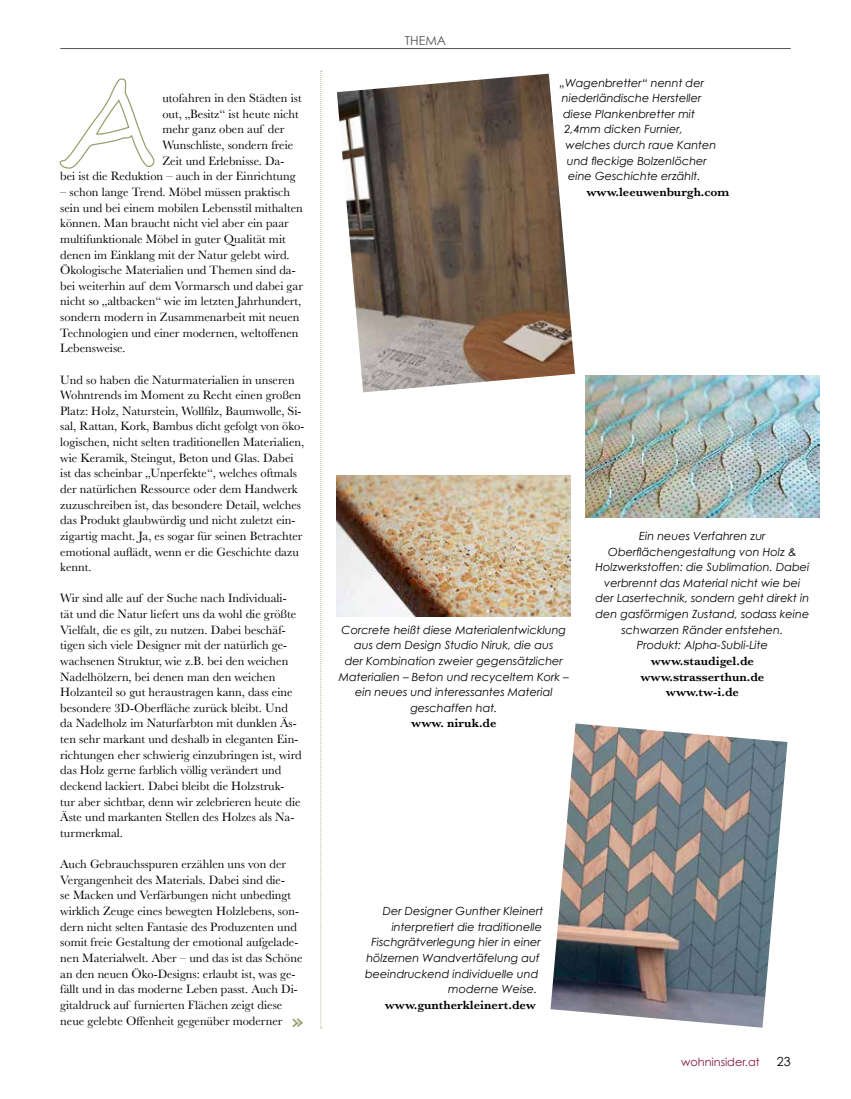
<style>
.page{position:relative;width:851px;height:1099px;background:#fff}
.page>*{position:absolute;margin:0;border:0;box-sizing:border-box;transform-origin:0 0}
.t1{font:20px "Comic Sans MS";color:#9b9e6e}
.t2{font:12.5px/15.6px "Baskerville";color:#000}
.t3{font:600 12.5px/15.6px "Baskerville";color:#000;text-align:center}
.t4{font:12.5px "Century Gothic";color:#565656}
.t5{font:12.5px "Century Gothic";color:#000}
.t6{font:italic 11.25px/15.6px "Century Gothic";color:#000;text-align:center}
.t7{font:11.25px "Century Gothic";color:#881837}
</style>
<div class="page">
<hr style="left:60px;top:48px;width:730px;height:1px;background:#565656">
<svg style="left:59px;top:78px;width:96px;height:91px"></svg>
<img style="left:550px;top:723px;width:237px;height:304px">
<img style="left:337px;top:74px;width:238px;height:318px">
<img style="left:337px;top:475px;width:233px;height:142px">
<svg style="left:320px;top:71px;width:2px;height:957px"></svg>
<img style="left:585px;top:376px;width:234px;height:141px">
<p class="t2" style="left:162px;top:90px;width:141px">utofahren in den Städten ist</p>
<p class="t2" style="left:162px;top:106px;width:138px">out, „Besitz“ ist heute nicht</p>
<p class="t2" style="left:162px;top:122px;width:123px">mehr ganz oben auf der</p>
<p class="t2" style="left:162px;top:137px;width:132px">Wunschliste, sondern freie</p>
<p class="t2" style="left:162px;top:153px;width:123px">Zeit und Erlebnisse. Da-</p>
<p class="t2" style="left:60px;top:169px;width:237px">bei ist die Reduktion – auch in der Einrichtung</p>
<p class="t2" style="left:60px;top:184px;width:244px">– schon lange Trend. Möbel müssen praktisch sein und bei einem mobilen Lebensstil mithalten können. Man braucht nicht viel aber ein paar multifunktionale Möbel in guter Qualität mit denen im Einklang mit der Natur gelebt wird.<br>Ökologische Materialien und Themen sind da&shy;bei weiterhin auf dem Vormarsch und dabei gar nicht so „altbacken“ wie im letzten Jahrhundert, sondern modern in Zusammenarbeit mit neuen Technologien und einer modernen, weltoffenen Lebensweise.</p>
<p class="t2" style="left:60px;top:372px;width:246px">Und so haben die Naturmaterialien in unseren Wohntrends im Moment zu Recht einen großen Platz: Holz, Naturstein, Wollfilz, Baumwolle, Si&shy;sal, Rattan, Kork, Bambus dicht gefolgt von öko&shy;logischen, nicht selten traditionellen Materialien, wie Keramik, Steingut, Beton und Glas. Dabei ist das scheinbar „Unperfekte“, welches oftmals der natürlichen Ressource oder dem Handwerk zuzuschreiben ist, das besondere Detail, welches das Produkt glaubwürdig und nicht zuletzt ein&shy;zigartig macht. Ja, es sogar für seinen Betrachter emotional auflädt, wenn er die Geschichte dazu kennt.</p>
<p class="t2" style="left:60px;top:590px;width:243px">Wir sind alle auf der Suche nach Individuali&shy;tät und die Natur liefert uns da wohl die größte Vielfalt, die es gilt, zu nutzen. Dabei beschäf&shy;tigen sich viele Designer mit der natürlich ge&shy;wachsenen Struktur, wie z.B. bei den weichen Nadelhölzern, bei denen man den weichen Holzanteil so gut heraustragen kann, dass eine besondere 3D-Oberfläche zurück bleibt. Und da Nadelholz im Naturfarbton mit dunklen Äs&shy;ten sehr markant und deshalb in eleganten Ein&shy;richtungen eher schwierig einzubringen ist, wird das Holz gerne farblich völlig verändert und deckend lackiert. Dabei bleibt die Holzstruk&shy;tur aber sichtbar, denn wir zelebrieren heute die Äste und markanten Stellen des Holzes als Na&shy;turmerkmal.</p>
<p class="t2" style="left:60px;top:856px;width:244px">Auch Gebrauchsspuren erzählen uns von der Vergangenheit des Materials. Dabei sind die-<br>se Macken und Verfärbungen nicht unbedingt wirklich Zeuge eines bewegten Holzlebens, son&shy;dern nicht selten Fantasie des Produzenten und somit freie Gestaltung der emotional aufgelade&shy;nen Materialwelt. Aber – und das ist das Schöne an den neuen Öko-Designs: erlaubt ist, was ge&shy;fällt und in das moderne Leben passt. Auch Di&shy;gitaldruck auf furnierten Flächen zeigt diese neue gelebte Offenheit gegenüber moderner</p>
<h1 class="t1" style="left:292px;top:1006px;width:13px">»</h1>
<p class="t4" style="left:405px;top:33px;width:43px">THEMA</p>
<p class="t6" style="left:559px;top:74px;width:146px">„Wagenbretter“ nennt der</p>
<p class="t6" style="left:562px;top:90px;width:141px">niederländische Hersteller</p>
<p class="t6" style="left:563px;top:106px;width:133px">diese Plankenbretter mit</p>
<p class="t6" style="left:564px;top:121px;width:120px">2,4mm dicken Furnier,</p>
<p class="t6" style="left:565px;top:137px;width:152px">welches durch raue Kanten</p>
<p class="t6" style="left:566px;top:153px;width:141px">und fleckige Bolzenlöcher</p>
<p class="t6" style="left:568px;top:168px;width:134px">eine Geschichte erzählt.</p>
<p class="t3" style="left:586px;top:184px;width:145px">www.leeuwenburgh.com</p>
<p class="t6" style="left:339px;top:621px;width:231px">Corcrete heißt diese Materialentwicklung aus dem Design Studio Niruk, die aus<br>der Kombination zweier gegensätzlicher Materialien – Beton und recyceltem Kork – ein neues und interessantes Material geschaffen hat.</p>
<p class="t3" style="left:411px;top:715px;width:87px">www. niruk.de</p>
<p class="t6" style="left:595px;top:528px;width:215px">Ein neues Verfahren zur Oberflächengestaltung von Holz &amp; Holzwerkstoffen: die Sublimation. Dabei verbrennt das Material nicht wie bei der Lasertechnik, sondern geht direkt in den gasförmigen Zustand, sodass keine schwarzen Ränder entstehen.<br>Produkt: Alpha-Subli-Lite</p>
<p class="t3" style="left:640px;top:653px;width:125px">www.staudigel.de www.strasserthun.de www.tw-i.de</p>
<p class="t6" style="left:382px;top:903px;width:162px">Der Designer Gunther Kleinert</p>
<p class="t6" style="left:391px;top:918px;width:152px">interpretiert die traditionelle</p>
<p class="t6" style="left:371px;top:934px;width:171px">Fischgrätverlegung hier in einer</p>
<p class="t6" style="left:366px;top:949px;width:175px">hölzernen Wandvertäfelung auf</p>
<p class="t6" style="left:365px;top:965px;width:175px">beeindruckend individuelle und</p>
<p class="t6" style="left:448px;top:981px;width:90px">moderne Weise.</p>
<p class="t3" style="left:384px;top:996px;width:153px">www.guntherkleinert.dew</p>
<p class="t7" style="left:681px;top:1054px;width:80px">wohninsider.at</p>
<p class="t5" style="left:776px;top:1053px;width:15px">23</p>
</div>
